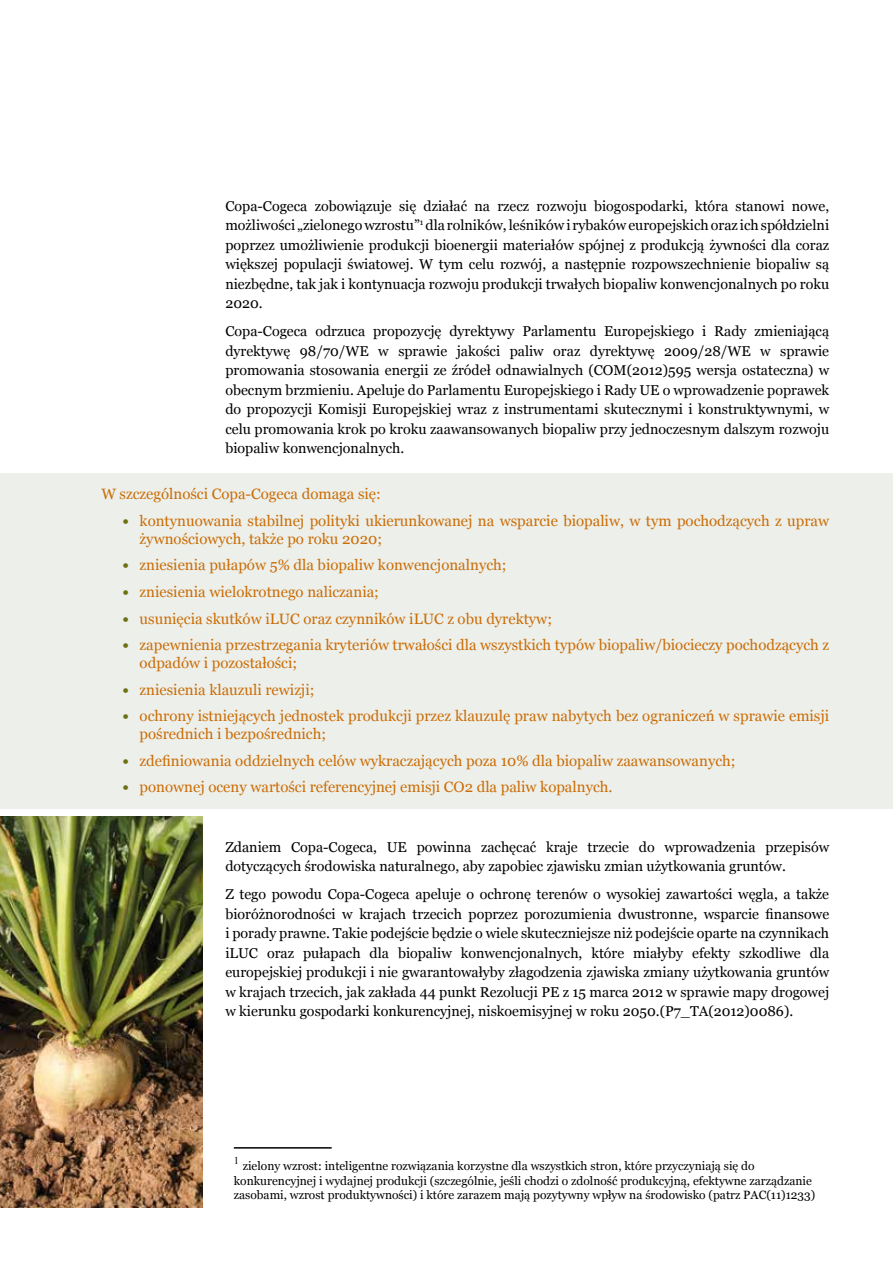
<style>
.page{position:relative;width:893px;height:1263px;background:#fff}
.page>*{position:absolute;margin:0;border:0;box-sizing:border-box;transform-origin:0 0}
.t1{font:15px/18px "Georgia";color:#ca6d06}
.t2{font:14.25px/19.5px "Georgia";color:#000;text-align:justify}
.t3{font:12px/14.4px "Georgia";color:#000}
.t4{font:10.5px "Times New Roman";color:#000}
.s1{font-weight:700;color:#6b7213}
</style>
<div class="page">
<div style="left:0;top:473px;width:893px;height:336px;background:#edefea"></div>
<img style="left:0;top:816px;width:203px;height:392px">
<hr style="left:234px;top:1147px;width:98px;height:1px;background:#000">
<p class="t2" style="left:225px;top:196px;width:605px">Copa-Cogeca zobowiązuje się działać na rzecz rozwoju biogospodarki, która stanowi nowe, możliwości „zielonego wzrostu”<sup>1</sup> dla rolników, leśników i rybaków europejskich oraz ich spółdzielni poprzez umożliwienie produkcji bioenergii materiałów spójnej z produkcją żywności dla coraz większej populacji światowej. W tym celu rozwój, a następnie rozpowszechnienie biopaliw są niezbędne, tak jak i kontynuacja rozwoju produkcji trwałych biopaliw konwencjonalnych po roku 2020.</p>
<p class="t2" style="left:225px;top:322px;width:605px">Copa-Cogeca odrzuca propozycję dyrektywy Parlamentu Europejskiego i Rady zmieniającą dyrektywę 98/70/WE w sprawie jakości paliw oraz dyrektywę 2009/28/WE w sprawie promowania stosowania energii ze źródeł odnawialnych (COM(2012)595 wersja ostateczna) w obecnym brzmieniu. Apeluje do Parlamentu Europejskiego i Rady UE o wprowadzenie poprawek do propozycji Komisji Europejskiej wraz z instrumentami skutecznymi i konstruktywnymi, w celu promowania krok po kroku zaawansowanych biopaliw przy jednoczesnym dalszym rozwoju biopaliw konwencjonalnych.</p>
<p class="t1" style="left:101px;top:486px;width:281px">W szczególności Copa-Cogeca domaga się:</p>
<p class="t1" style="left:140px;top:512px;width:691px;text-indent:-17px"><span class="s1">•</span> kontynuowania stabilnej polityki ukierunkowanej na wsparcie biopaliw, w tym pochodzących z upraw żywnościowych, także po roku 2020;</p>
<p class="t1" style="left:123px;top:557px;width:385px"><span class="s1">•</span> zniesienia pułapów 5% dla biopaliw konwencjonalnych;</p>
<p class="t1" style="left:123px;top:583px;width:258px"><span class="s1">•</span> zniesienia wielokrotnego naliczania;</p>
<p class="t1" style="left:123px;top:610px;width:431px"><span class="s1">•</span> usunięcia skutków iLUC oraz czynników iLUC z obu dyrektyw;</p>
<p class="t1" style="left:140px;top:636px;width:691px;text-indent:-17px"><span class="s1">•</span> zapewnienia przestrzegania kryteriów trwałości dla wszystkich typów biopaliw/biocieczy pochodzących z odpadów i pozostałości;</p>
<p class="t1" style="left:123px;top:681px;width:193px"><span class="s1">•</span> zniesienia klauzuli rewizji;</p>
<p class="t1" style="left:140px;top:707px;width:691px;text-indent:-17px"><span class="s1">•</span> ochrony istniejących jednostek produkcji przez klauzulę praw nabytych bez ograniczeń w sprawie emisji pośrednich i bezpośrednich;</p>
<p class="t1" style="left:123px;top:752px;width:614px"><span class="s1">•</span> zdefiniowania oddzielnych celów wykraczających poza 10% dla biopaliw zaawansowanych;</p>
<p class="t1" style="left:123px;top:778px;width:491px"><span class="s1">•</span> ponownej oceny wartości referencyjnej emisji CO2 dla paliw kopalnych.</p>
<p class="t2" style="left:225px;top:837px;width:605px">Zdaniem Copa-Cogeca, UE powinna zachęcać kraje trzecie do wprowadzenia przepisów dotyczących środowiska naturalnego, aby zapobiec zjawisku zmian użytkowania gruntów.</p>
<p class="t2" style="left:225px;top:885px;width:605px">Z tego powodu Copa-Cogeca apeluje o ochronę terenów o wysokiej zawartości węgla, a także bioróżnorodności w krajach trzecich poprzez porozumienia dwustronne, wsparcie finansowe i porady prawne. Takie podejście będzie o wiele skuteczniejsze niż podejście oparte na czynnikach iLUC oraz pułapach dla biopaliw konwencjonalnych, które miałyby efekty szkodliwe dla europejskiej produkcji i nie gwarantowałyby złagodzenia zjawiska zmiany użytkowania gruntów w krajach trzecich, jak zakłada 44 punkt Rezolucji PE z 15 marca 2012 w sprawie mapy drogowej w kierunku gospodarki konkurencyjnej, niskoemisyjnej w roku 2050.(P7_TA(2012)0086).</p>
<p class="t4" style="left:234px;top:1154px;width:7px">1</p>
<p class="t3" style="left:234px;top:1159px;width:583px;text-indent:9px">zielony wzrost: inteligentne rozwiązania korzystne dla wszystkich stron, które przyczyniają się do konkurencyjnej i wydajnej produkcji (szczególnie, jeśli chodzi o zdolność produkcyjną, efektywne zarządzanie zasobami, wzrost produktywności) i które zarazem mają pozytywny wpływ na środowisko (patrz PAC(11)1233)</p>
</div>
